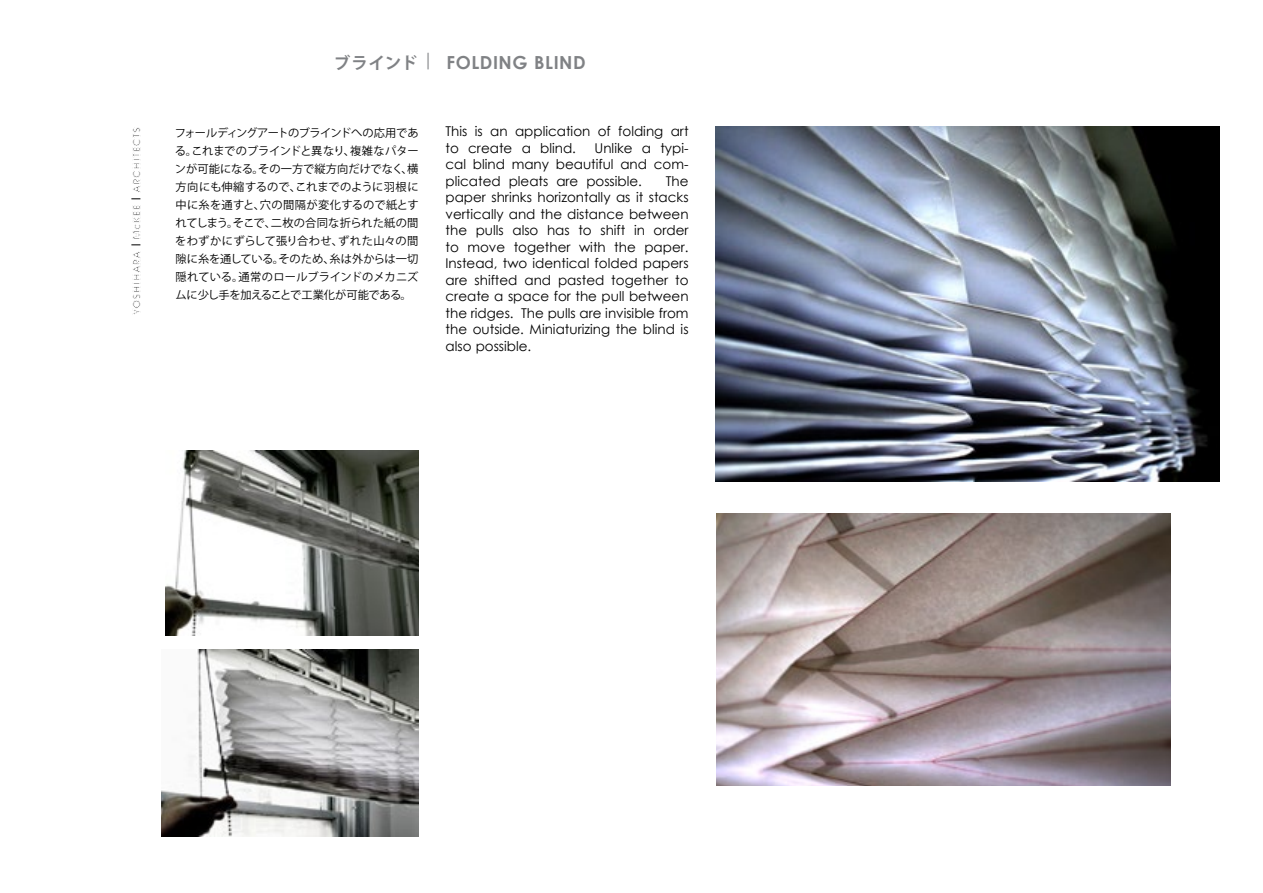
<style>
.page{position:relative;width:1263px;height:893px;background:#fff}
.page>*{position:absolute;margin:0;border:0;box-sizing:border-box;transform-origin:0 0}
.t1{font:700 18px "Century Gothic";letter-spacing:.03em;color:#808285;scale:.75 1}
.t2{font:13.5px/16.5px "Century Gothic";color:#000;text-align:justify}
.t3{font:11.25px/18px "Koz Go Pro";letter-spacing:-.005em;color:#000;text-align:justify}
.s1{font-family:"Koz Go Pro";font-size:16.5px}
</style>
<div class="page">
<svg style="left:133px;top:127px;width:7px;height:65px"></svg>
<svg style="left:131px;top:245px;width:9px;height:70px"></svg>
<svg style="left:131px;top:199px;width:9px;height:40px"></svg>
<img style="left:716px;top:126px;width:503px;height:356px">
<img style="left:717px;top:513px;width:454px;height:273px">
<img style="left:166px;top:450px;width:252px;height:186px">
<img style="left:162px;top:650px;width:256px;height:187px">
<h1 class="t1" style="left:334px;top:49px;width:337px"><span class="s1">ブラインド</span> | FOLDING BLIND</h1>
<p class="t3" style="left:175px;top:124px;width:245px">フォールディングアートのブラインドへの応用である。これまでのブラインドと異なり、複雑なパターンが可能になる。その一方で縦方向だけでなく、横方向にも伸縮するので、これまでのように羽根に中に糸を通すと、穴の間隔が変化するので紙とすれてしまう。そこで、二枚の合同な折られた紙の間をわずかにずらして張り合わせ、ずれた山々の間隙に糸を通している。そのため、糸は外からは一切隠れている。通常のロールブラインドのメカニズムに少し手を加えることで工業化が可能である。</p>
<p class="t2" style="left:446px;top:123px;width:244px">This is an application of folding art to create a blind.</p>
<p class="t2" style="left:446px;top:139px;width:244px;text-indent:149px">Unlike a typi&shy;cal blind many beautiful and com&shy;plicated pleats are possible.</p>
<p class="t2" style="left:446px;top:172px;width:245px;text-indent:220px">The paper shrinks horizontally as it stacks vertically and the distance between the pulls also has to shift in order to move together with the paper.<br>Instead, two identical folded papers are shifted and pasted together to create a space for the pull between the ridges. The pulls are invisible from the outside. Miniaturizing the blind is also possible.</p>
</div>
